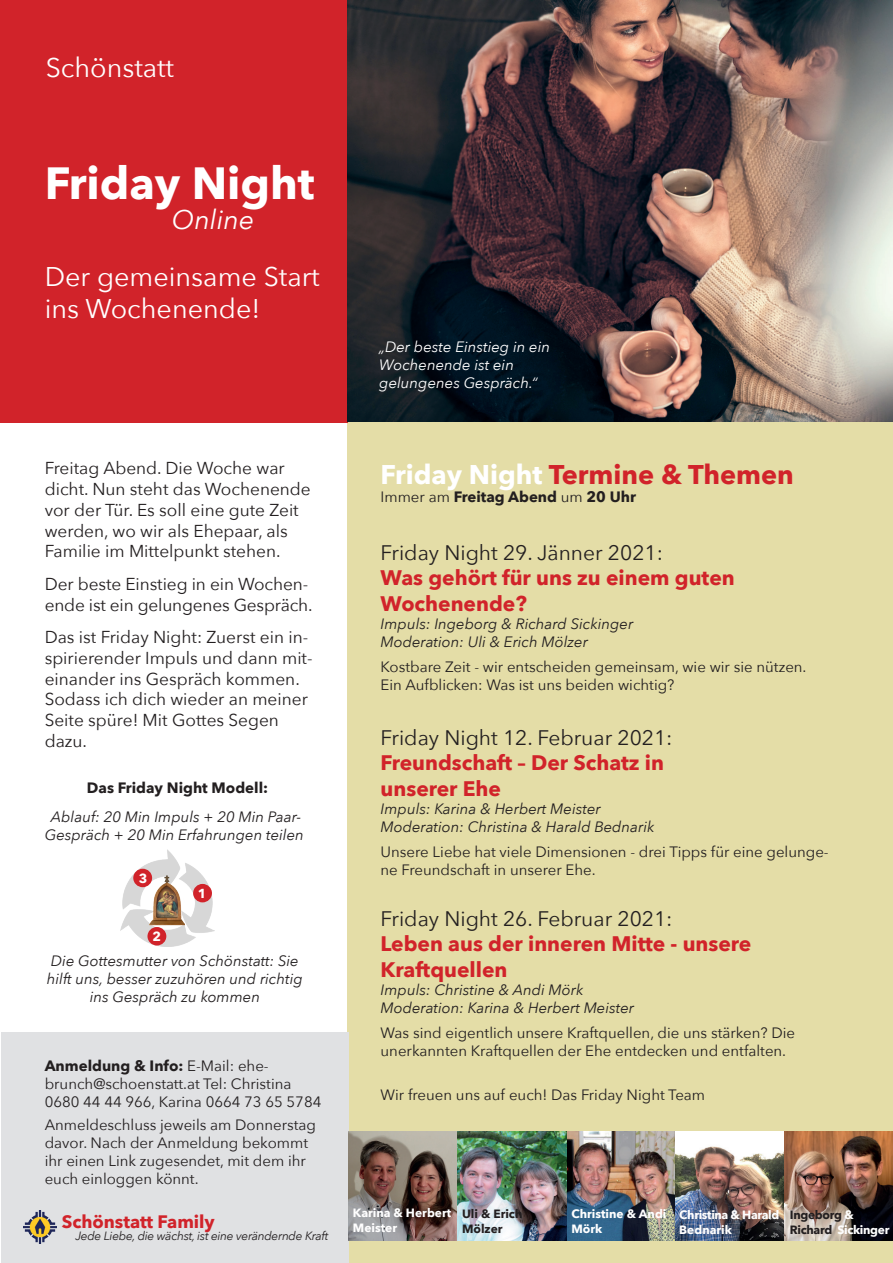
<style>
.page{position:relative;width:893px;height:1263px;background:#fff}
.page>*{position:absolute;margin:0;border:0;box-sizing:border-box;transform-origin:0 0}
.t1{font:700 45px "Avenir Next";color:#fff}
.t2{font:27px/32.4px "Avenir Next";color:#fff}
.t3{font:700 27px "Avenir Next";color:#d1232a}
.t4{font:italic 27px "Avenir Next";color:#fff}
.t5{font:700 21px/25.2px "Avenir Next";color:#d1232a}
.t6{font:21px "Avenir Next";color:#231f20}
.t7{font:700 18px "Avenir Next";color:#d1232a}
.t8{font:17.25px/20.7px "Avenir Next";color:#231f20}
.t9{font:15px/18px "Avenir Next";color:#231f20}
.t10{font:italic 15px/18px "Avenir Next";color:#231f20}
.t11{font:italic 15px/18px "Avenir Next";color:#fff}
.t12{font:700 15px "Avenir Next";color:#231f20}
.t13{font:700 13.05px "Avenir Next";color:#fff}
.t14{font:italic 12px "Avenir Next";letter-spacing:-.025em;color:#231f20}
.t15{font:700 12px/15px "Avenir Next";color:#fff}
.t16{font:700 12px/15px "Avenir Next";letter-spacing:-.025em;color:#231f20}
.t17{font:700 12px/15px "Avenir Next";letter-spacing:-.03em;color:#fff}
.t18{font:700 12px/15px "Avenir Next";color:#231f20}
.s1{font-weight:700}
.s2{color:#fff}
.s3{font-weight:400}
</style>
<div class="page">
<div style="left:348px;top:421px;width:545px;height:842px;background:#e4dda7"></div>
<div style="left:0;top:0;width:348px;height:422px;background:#d1232a"></div>
<div style="left:1px;top:1032px;width:348px;height:231px;background:#e0e1e3"></div>
<img style="left:348px;top:0;width:545px;height:422px">
<img style="left:349px;top:1132px;width:544px;height:109px">
<img style="left:120px;top:849px;width:94px;height:97px">
<div style="left:193px;top:884px;width:19px;height:18px;background:#d1232a;border-radius:50%"></div>
<div style="left:133px;top:869px;width:19px;height:18px;background:#d1232a;border-radius:50%"></div>
<div style="left:147px;top:927px;width:19px;height:18px;background:#d1232a;border-radius:50%"></div>
<img style="left:148px;top:874px;width:37px;height:51px">
<img style="left:24px;top:1210px;width:33px;height:33px">
<h2 class="t2" style="left:46px;top:50px;width:130px">Schönstatt</h2>
<h1 class="t1" style="left:45px;top:144px;width:271px">Friday Night</h1>
<h2 class="t4" style="left:172px;top:197px;width:84px">Online</h2>
<h2 class="t2" style="left:45px;top:259px;width:277px">Der gemeinsame Start ins Wochenende!</h2>
<p class="t11" style="left:379px;top:338px;width:172px">„Der beste Einstieg in ein<br>Wochenende ist ein gelungenes Gespräch.“</p>
<p class="t8" style="left:45px;top:457px;width:268px">Freitag Abend. Die Woche war dicht. Nun steht das Wochenende vor der Tür. Es soll eine gute Zeit werden, wo wir als Ehepaar, als<br>Familie im Mittelpunkt stehen.</p>
<p class="t8" style="left:45px;top:573px;width:269px">Der beste Einstieg in ein Wochen&shy;ende ist ein gelungenes Gespräch.</p>
<p class="t8" style="left:45px;top:626px;width:269px">Das ist Friday Night: Zuerst ein in&shy;spirierender Impuls und dann mit&shy;einander ins Gespräch kommen.<br>Sodass ich dich wieder an meiner<br>Seite spüre! Mit Gottes Segen dazu.</p>
<p class="t12" style="left:87px;top:774px;width:183px">Das Friday Night Modell:</p>
<p class="t10" style="left:45px;top:807px;width:261px;text-align:center">Ablauf: 20 Min Impuls + 20 Min Paar-<br>Gespräch + 20 Min Erfahrungen teilen</p>
<p class="t13" style="left:139px;top:867px;width:10px">3</p>
<p class="t13" style="left:152px;top:925px;width:10px">2</p>
<p class="t13" style="left:198px;top:882px;width:10px">1</p>
<p class="t10" style="left:47px;top:951px;width:258px;text-align:center">Die Gottesmutter von Schönstatt: Sie hilft uns, besser zuzuhören und richtig ins Gespräch zu kommen</p>
<p class="t9" style="left:45px;top:1056px;width:278px"><span class="s1">Anmeldung &amp; Info:</span> E-Mail: ehe&shy;brunch@schoenstatt.at Tel: Christina<br>0680 44 44 966, Karina 0664 73 65 5784</p>
<p class="t9" style="left:45px;top:1115px;width:273px">Anmeldeschluss jeweils am Donnerstag davor. Nach der Anmeldung bekommt ihr einen Link zugesendet, mit dem ihr euch einloggen könnt.</p>
<p class="t7" style="left:62px;top:1205px;width:155px">Schönstatt Family</p>
<p class="t14" style="left:75px;top:1226px;width:254px">Jede Liebe, die wächst, ist eine verändernde Kraft</p>
<h2 class="t3" style="left:381px;top:451px;width:415px"><span class="s2">Friday Night</span> Termine &amp; Themen</h2>
<p class="t12" style="left:381px;top:484px;width:257px"><span class="s3">Immer am</span> Freitag Abend <span class="s3">um</span> 20 Uhr</p>
<h3 class="t6" style="left:381px;top:535px;width:284px">Friday Night 29. Jänner 2021:</h3>
<h3 class="t5" style="left:381px;top:565px;width:356px">Was gehört für uns zu einem guten<br>Wochenende?</h3>
<p class="t10" style="left:381px;top:614px;width:254px">Impuls: Ingeborg &amp; Richard Sickinger<br>Moderation: Uli &amp; Erich Mölzer</p>
<p class="t9" style="left:381px;top:657px;width:427px">Kostbare Zeit - wir entscheiden gemeinsam, wie wir sie nützen.<br>Ein Aufblicken: Was ist uns beiden wichtig?</p>
<h3 class="t6" style="left:381px;top:720px;width:293px">Friday Night 12. Februar 2021:</h3>
<h3 class="t5" style="left:381px;top:750px;width:285px">Freundschaft – Der Schatz in unserer Ehe</h3>
<p class="t10" style="left:381px;top:799px;width:275px">Impuls: Karina &amp; Herbert Meister<br>Moderation: Christina &amp; Harald Bednarik</p>
<p class="t9" style="left:381px;top:842px;width:450px">Unsere Liebe hat viele Dimensionen - drei Tipps für eine gelunge&shy;ne Freundschaft in unserer Ehe.</p>
<h3 class="t6" style="left:381px;top:901px;width:293px">Friday Night 26. Februar 2021:</h3>
<h3 class="t5" style="left:381px;top:931px;width:372px">Leben aus der inneren Mitte - unsere<br>Kraftquellen</h3>
<p class="t10" style="left:381px;top:979px;width:255px">Impuls: Christine &amp; Andi Mörk<br>Moderation: Karina &amp; Herbert Meister</p>
<p class="t9" style="left:381px;top:1023px;width:416px">Was sind eigentlich unsere Kraftquellen, die uns stärken? Die unerkannten Kraftquellen der Ehe entdecken und entfalten.</p>
<p class="t9" style="left:381px;top:1085px;width:326px">Wir freuen uns auf euch! Das Friday Night Team</p>
<p class="t15" style="left:353px;top:1205px;width:100px">Karina &amp; Herbert<br>Meister</p>
<p class="t15" style="left:571px;top:1206px;width:97px">Christine &amp; Andi<br>Mörk</p>
<p class="t17" style="left:679px;top:1207px;width:101px">Christina &amp; Harald<br>Bednarik</p>
<p class="t16" style="left:790px;top:1207px;width:101px">Ingeborg <span class="s2">&amp;<br></span>Richard <span class="s2">Sickinger</span></p>
<p class="t18" style="left:462px;top:1206px;width:62px">Uli &amp; Erich<br>Mölzer</p>
</div>
